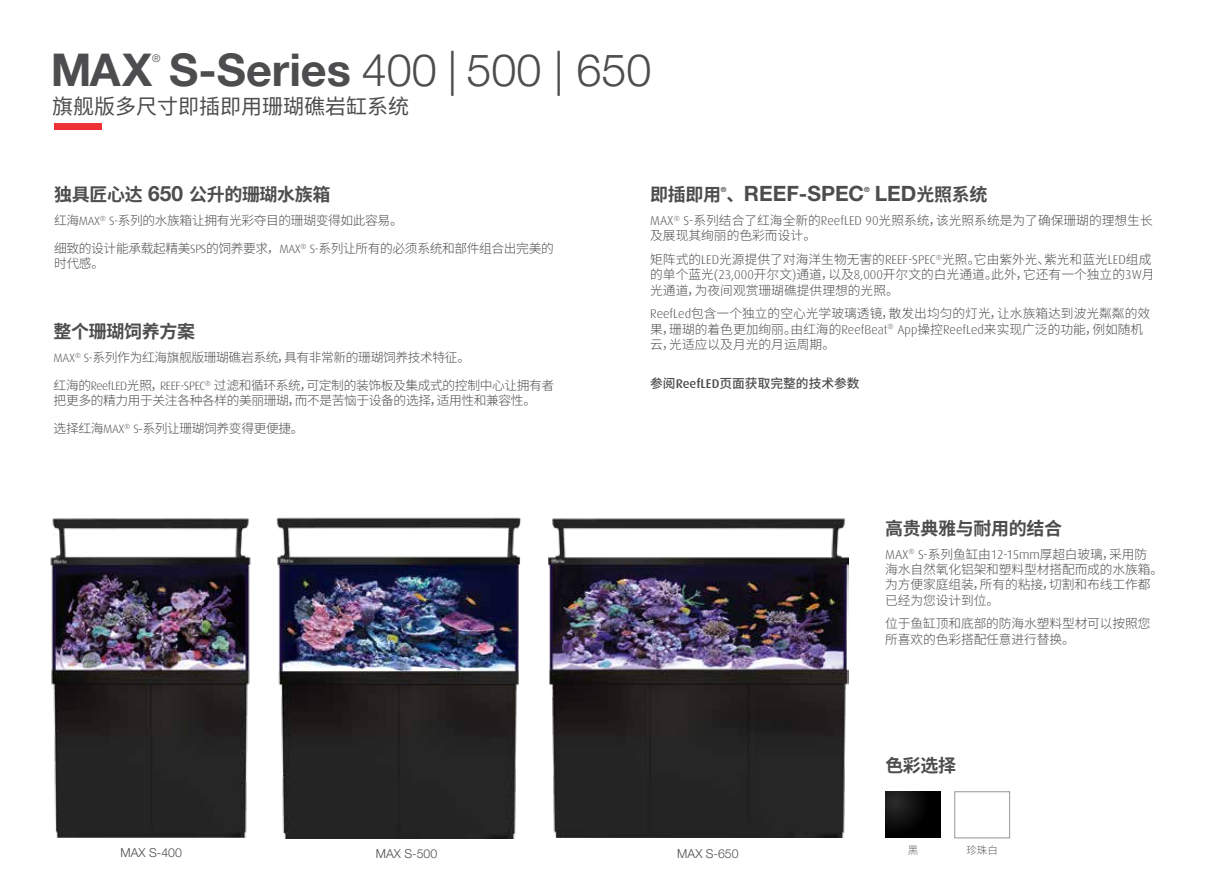
<style>
.page{position:relative;width:1212px;height:893px;background:#fff}
.page>*{position:absolute;margin:0;border:0;box-sizing:border-box;transform-origin:0 0}
.t1{font:700 45px "Helvetica Neue LT Pro";color:#4d4d4f}
.t2{font:21px "Noto Sans SC";color:#4d4d4f}
.t3{font:700 21px "Helvetica Neue LT Pro";color:#4d4d4f}
.t4{font:700 18px "Noto Sans SC";letter-spacing:-.02em;color:#4d4d4f}
.t5{font:300 12.75px/15.3px "Noto Sans SC";letter-spacing:-.01em;color:#4d4d4f}
.t6{font:300 12.75px/15.3px "Noto Sans SC";letter-spacing:-.03em;color:#4d4d4f}
.t7{font:500 12.75px "Noto Sans SC";color:#4d4d4f}
.t8{font:300 12.3px "Helvetica Neue LT Pro";color:#4d4d4f}
.t9{font:300 10.5px "Noto Sans SC";color:#58595b}
.t10{font:300 10.5px "Helvetica Neue LT Pro";color:#4d4d4f}
.t11{font:700 7.05px "Helvetica Neue LT Pro";color:#4d4d4f}
.s1{font-weight:300}
.s2{font-family:"Helvetica Neue LT Pro";font-size:21px}
.s3{font-family:"Dax";font-size:12px}
.s4{font-family:"Noto Sans SC";font-size:18px}
.s5{font-family:"Dax"}
</style>
<div class="page">
<img style="left:50px;top:518px;width:201px;height:319px">
<img style="left:276px;top:517px;width:245px;height:321px">
<img style="left:549px;top:518px;width:299px;height:320px">
<div style="left:954px;top:791px;width:56px;height:47px;background:#fff;border:1px solid #939598"></div>
<svg style="left:885px;top:791px;width:55px;height:47px;background:#0b0b0b"></svg>
<div style="left:54px;top:123px;width:48px;height:7px;background:#ee3135"></div>
<h1 class="t1" style="left:51px;top:42px;width:602px">MAX S-Series <span class="s1">400 | 500 | 650</span></h1>
<p class="t10" style="left:152px;top:52px;width:10px">®</p>
<h2 class="t2" style="left:52px;top:95px;width:358px">旗舰版多尺寸即插即用珊瑚礁岩缸系统</h2>
<h3 class="t4" style="left:54px;top:184px;width:278px">独具匠心达 <span class="s2">650</span> 公升的珊瑚水族箱</h3>
<p class="t6" style="left:54px;top:213px;width:350px">红海<span class="s3">MAX</span><sup>®</sup> <span class="s3">S-</span>系列的水族箱让拥有光彩夺目的珊瑚变得如此容易。</p>
<p class="t6" style="left:54px;top:241px;width:501px">细致的设计能承载起精美<span class="s3">SPS</span>的饲养要求，<span class="s3">MAX</span><sup>®</sup> <span class="s3">S-</span>系列让所有的必须系统和部件组合出完美的时代感。</p>
<h3 class="t4" style="left:54px;top:321px;width:143px">整个珊瑚饲养方案</h3>
<p class="t6" style="left:54px;top:350px;width:418px"><span class="s3">MAX</span><sup>®</sup> <span class="s3">S-</span>系列作为红海旗舰版珊瑚礁岩系统，具有非常新的珊瑚饲养技术特征。</p>
<p class="t6" style="left:54px;top:378px;width:502px">红海的<span class="s3">ReefLED</span>光照，<span class="s3">REEF-SPEC</span><sup>®</sup> 过滤和循环系统，可定制的装饰板及集成式的控制中心让拥有者把更多的精力用于关注各种各样的美丽珊瑚，而不是苦恼于设备的选择，适用性和兼容性。</p>
<p class="t6" style="left:54px;top:421px;width:252px">选择红海<span class="s3">MAX</span><sup>®</sup> <span class="s3">S</span>-系列让珊瑚饲养变得更便捷。</p>
<h3 class="t4" style="left:650px;top:184px;width:72px">即插即用</h3>
<p class="t11" style="left:721px;top:185px;width:7px">®</p>
<h2 class="t3" style="left:726px;top:181px;width:139px"><span class="s4">、</span>REEF-SPEC</h2>
<p class="t11" style="left:864px;top:185px;width:7px">®</p>
<h3 class="t4" style="left:875px;top:184px;width:114px"><span class="s2">LED</span>光照系统</h3>
<p class="t5" style="left:650px;top:213px;width:504px"><span class="s5">MAX</span><sup>®</sup> <span class="s5">S-</span>系列结合了红海全新的<span class="s5">ReefLED 90</span>光照系统，该光照系统是为了确保珊瑚的理想生长及展现其绚丽的色彩而设计。</p>
<p class="t5" style="left:650px;top:252px;width:506px">矩阵式的<span class="s5">LED</span>光源提供了对海洋生物无害的<span class="s5">REEF-SPEC</span><sup>®</sup>光照。它由紫外光、紫光和蓝光<span class="s5">LED</span>组成的单个蓝光<span class="s5">(23,000</span>开尔文<span class="s5">)</span>通道，以及<span class="s5">8,000</span>开尔文的白光通道。此外，它还有一个独立的<span class="s5">3W</span>月光通道，为夜间观赏珊瑚礁提供理想的光照。</p>
<p class="t5" style="left:650px;top:306px;width:501px"><span class="s5">ReefLed</span>包含一个独立的空心光学玻璃透镜，散发出均匀的灯光，让水族箱达到波光粼粼的效果，珊瑚的着色更加绚丽。由红海的<span class="s5">ReefBeat</span><sup>®</sup> <span class="s5">App</span>操控<span class="s5">ReefLed</span>来实现广泛的功能，例如随机云，光适应以及月光的月运周期。</p>
<p class="t7" style="left:650px;top:376px;width:211px">参阅<span class="s5">ReefLED</span>页面获取完整的技术参数</p>
<h3 class="t4" style="left:885px;top:518px;width:178px">高贵典雅与耐用的结合</h3>
<p class="t5" style="left:885px;top:546px;width:279px"><span class="s5">MAX</span><sup>®</sup> <span class="s5">S-</span>系列鱼缸由<span class="s5">12-15mm</span>厚超白玻璃，采用防<br>海水自然氧化铝架和塑料型材搭配而成的水族箱。为方便家庭组装，所有的粘接，切割和布线工作都已经为您设计到位。</p>
<p class="t5" style="left:885px;top:616px;width:267px">位于鱼缸顶和底部的防海水塑料型材可以按照您所喜欢的色彩搭配任意进行替换。</p>
<h3 class="t4" style="left:885px;top:755px;width:72px">色彩选择</h3>
<p class="t8" style="left:121px;top:845px;width:63px">MAX S-400</p>
<p class="t8" style="left:376px;top:846px;width:63px">MAX S-500</p>
<p class="t8" style="left:677px;top:846px;width:63px">MAX S-650</p>
<p class="t9" style="left:908px;top:844px;width:12px">黑</p>
<p class="t9" style="left:966px;top:844px;width:33px">珍珠白</p>
</div>
